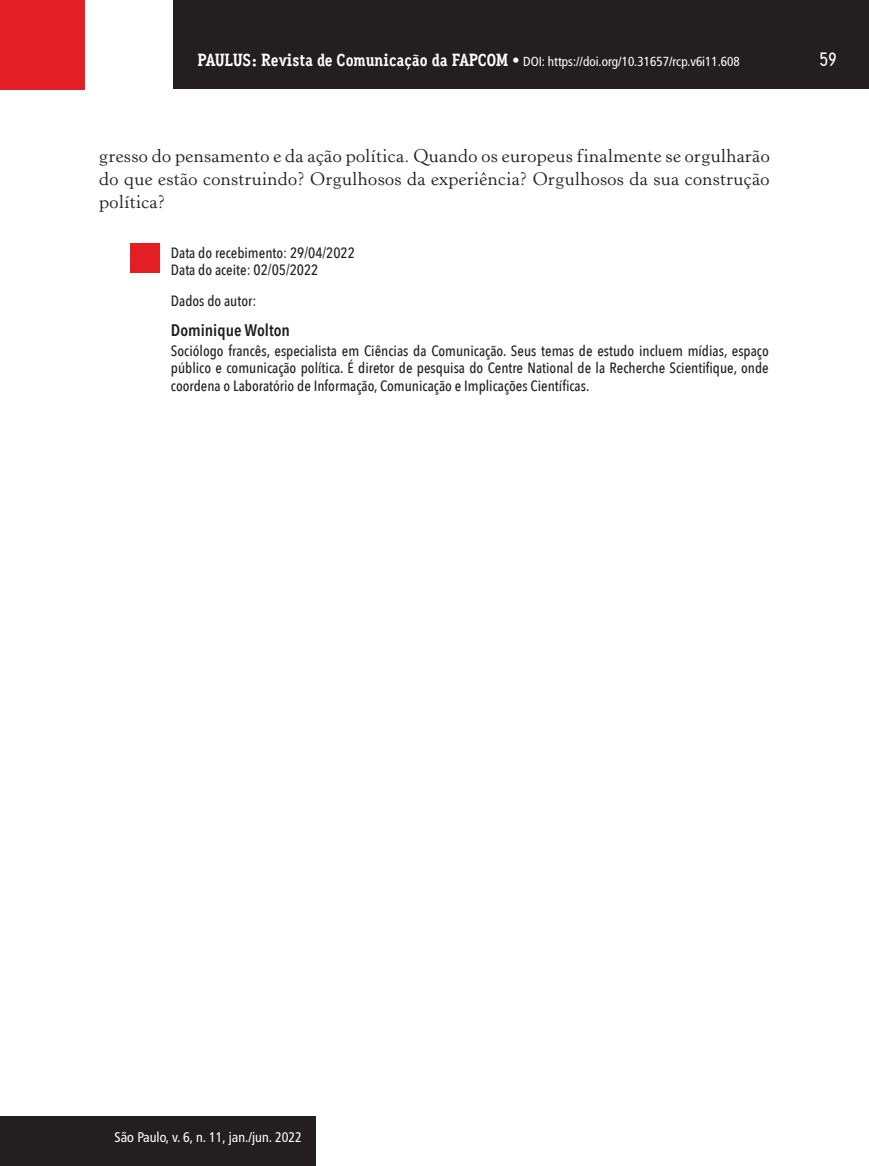
<style>
.page{position:relative;width:869px;height:1166px;background:#fff}
.page>*{position:absolute;margin:0;border:0;box-sizing:border-box;transform-origin:0 0}
.t1{font:500 19.25px "Aaux Office";color:#fff}
.t2{font:18.38px/22.8px "Horley Old Style";letter-spacing:.02em;color:#231f20;text-align:justify}
.t3{font:600 condensed 16.62px "Avenir Next LT Pro";color:#231f20}
.t4{font:500 14.88px/17.5px "Avenir Next Condensed";color:#231f20}
.t5{font:condensed 14px "Frutiger LT Std";color:#fff}
.t6{font:condensed 13.12px "Frutiger LT Std";color:#fff}
.s1{font-family:"Aaux Office";font-weight:700;font-stretch:normal;font-size:17.5px}
.s2{font-family:"Aaux Office";font-weight:500;font-stretch:normal;font-size:17.5px}
</style>
<div class="page">
<div style="left:173px;top:0;width:695px;height:89px;background:#231f20"></div>
<div style="left:0;top:0;width:85px;height:90px;background:#e41e25"></div>
<div style="left:1px;top:1116px;width:314px;height:50px;background:#231f20"></div>
<div style="left:130px;top:243px;width:30px;height:30px;background:#e41e25"></div>
<p class="t6" style="left:197px;top:53px;width:543px"><span class="s1">PAULUS: Revista de Comunicação da FAPCOM</span> <span class="s2">•</span> DOI: https://doi.org/10.31657/rcp.v6i11.608</p>
<p class="t1" style="left:819px;top:48px;width:19px">59</p>
<p class="t2" style="left:99px;top:145px;width:671px">gresso do pensamento e da ação política. Quando os europeus finalmente se orgulharão do que estão construindo? Orgulhosos da experiência? Orgulhosos da sua construção política?</p>
<p class="t4" style="left:171px;top:244px;width:185px">Data do recebimento: 29/04/2022<br>Data do aceite: 02/05/2022</p>
<p class="t4" style="left:171px;top:292px;width:87px">Dados do autor:</p>
<p class="t3" style="left:171px;top:320px;width:121px">Dominique Wolton</p>
<p class="t4" style="left:171px;top:342px;width:599px;text-align:justify">Sociólogo francês, especialista em Ciências da Comunicação. Seus temas de estudo incluem mídias, espaço público e comunicação política. É diretor de pesquisa do Centre National de la Recherche Scientifique, onde coordena o Laboratório de Informação, Comunicação e Implicações Científicas.</p>
<p class="t5" style="left:114px;top:1129px;width:189px">São Paulo, v. 6, n. 11, jan./jun. 2022</p>
</div>
